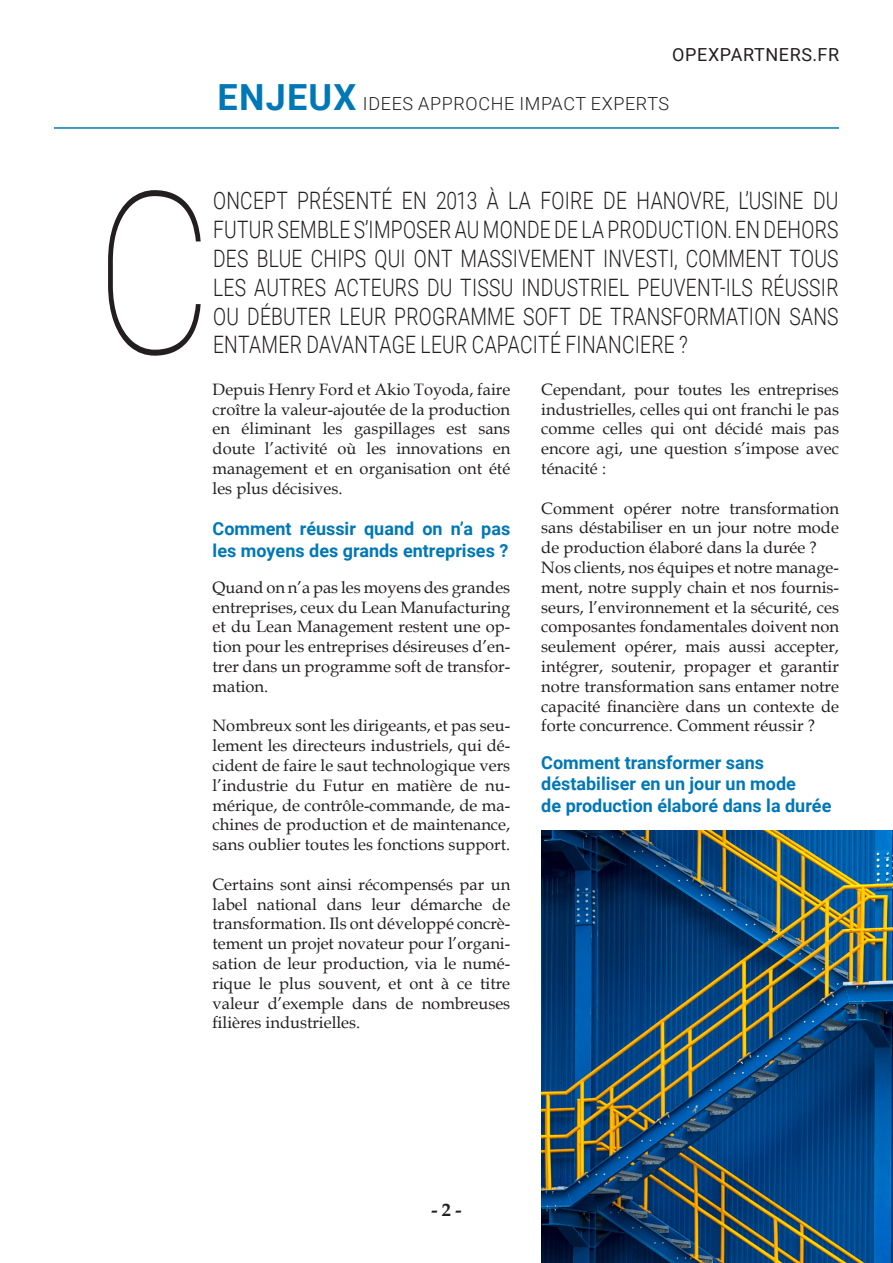
<style>
.page{position:relative;width:893px;height:1263px;background:#fff}
.page>*{position:absolute;margin:0;border:0;box-sizing:border-box;transform-origin:0 0}
.t1{font:100 226.5px "Roboto";color:#231f20;scale:.8 1}
.t2{font:300 24px/28.8px "Roboto";letter-spacing:.015em;color:#231f20;text-align:justify;scale:.8 1}
.t3{font:700 18px/21.6px "Roboto";color:#0078b6}
.t4{font:300 18px "Roboto";letter-spacing:.035em;color:#231f20}
.t5{font:18px "Roboto";letter-spacing:.035em;color:#231f20}
.t6{font:700 18px "Book Antiqua";color:#231f20}
.t7{font:16.5px/19.8px "Book Antiqua";color:#231f20;text-align:justify}
.s1{font-weight:700;font-size:36px;color:#0078b6}
</style>
<div class="page">
<hr style="left:54px;top:127px;width:785px;height:2px;background:#0078b6">
<img style="left:541px;top:830px;width:352px;height:433px">
<p class="t5" style="left:672px;top:42px;width:169px">OPEXPARTNERS.FR</p>
<p class="t4" style="left:217px;top:91px;width:453px"><span class="s1">ENJEUX</span> IDEES APPROCHE IMPACT EXPERTS</p>
<p class="t1" style="left:95px;top:114px;width:148px">C</p>
<p class="t2" style="left:213px;top:186px;width:783px">ONCEPT PRÉSENTÉ EN 2013 À LA FOIRE DE HANOVRE, L’USINE DU FUTUR SEMBLE S’IMPOSER AU MONDE DE LA PRODUCTION. EN DEHORS DES BLUE CHIPS QUI ONT MASSIVEMENT INVESTI, COMMENT TOUS LES AUTRES ACTEURS DU TISSU INDUSTRIEL PEUVENT-ILS RÉUSSIR OU DÉBUTER LEUR PROGRAMME SOFT DE TRANSFORMATION SANS ENTAMER DAVANTAGE LEUR CAPACITÉ FINANCIERE ?</p>
<p class="t7" style="left:541px;top:379px;width:299px">Cependant, pour toutes les entreprises industrielles, celles qui ont franchi le pas comme celles qui ont décidé mais pas encore agi, une question s’impose avec ténacité :</p>
<p class="t7" style="left:541px;top:498px;width:299px">Comment opérer notre transformation sans déstabiliser en un jour notre mode de production élaboré dans la durée ?</p>
<p class="t7" style="left:541px;top:557px;width:299px">Nos clients, nos équipes et notre manage&shy;ment, notre supply chain et nos fournis&shy;seurs, l’environnement et la sécurité, ces composantes fondamentales doivent non seulement opérer, mais aussi accepter, intégrer, soutenir, propager et garantir notre transformation sans entamer notre capacité financière dans un contexte de forte concurrence. Comment réussir ?</p>
<p class="t7" style="left:213px;top:379px;width:299px">Depuis Henry Ford et Akio Toyoda, faire</p>
<p class="t7" style="left:213px;top:399px;width:299px">croître la valeur-ajoutée de la production en éliminant les gaspillages est sans doute l’activité où les innovations en management et en organisation ont été les plus décisives.</p>
<p class="t3" style="left:213px;top:517px;width:299px">Comment réussir quand on n’a pas les moyens des grands entreprises ?</p>
<p class="t7" style="left:213px;top:577px;width:299px">Quand on n’a pas les moyens des grandes entreprises, ceux du Lean Manufacturing et du Lean Management restent une op&shy;tion pour les entreprises désireuses d’en&shy;trer dans un programme soft de transfor&shy;mation.</p>
<p class="t7" style="left:213px;top:715px;width:299px">Nombreux sont les dirigeants, et pas seu&shy;lement les directeurs industriels, qui dé&shy;cident de faire le saut technologique vers l’industrie du Futur en matière de nu&shy;mérique, de contrôle-commande, de ma&shy;chines de production et de maintenance, sans oublier toutes les fonctions support.</p>
<p class="t7" style="left:213px;top:874px;width:299px">Certains sont ainsi récompensés par un label national dans leur démarche de transformation. Ils ont développé concrè&shy;tement un projet novateur pour l’organi&shy;sation de leur production, via le numé&shy;rique le plus souvent, et ont à ce titre valeur d’exemple dans de nombreuses filières industrielles.</p>
<p class="t3" style="left:541px;top:751px;width:224px">Comment transformer sans</p>
<p class="t3" style="left:541px;top:772px;width:256px">déstabiliser en un jour un mode</p>
<p class="t3" style="left:541px;top:794px;width:292px">de production élaboré dans la durée</p>
<p class="t6" style="left:431px;top:1197px;width:31px">- 2 -</p>
</div>
